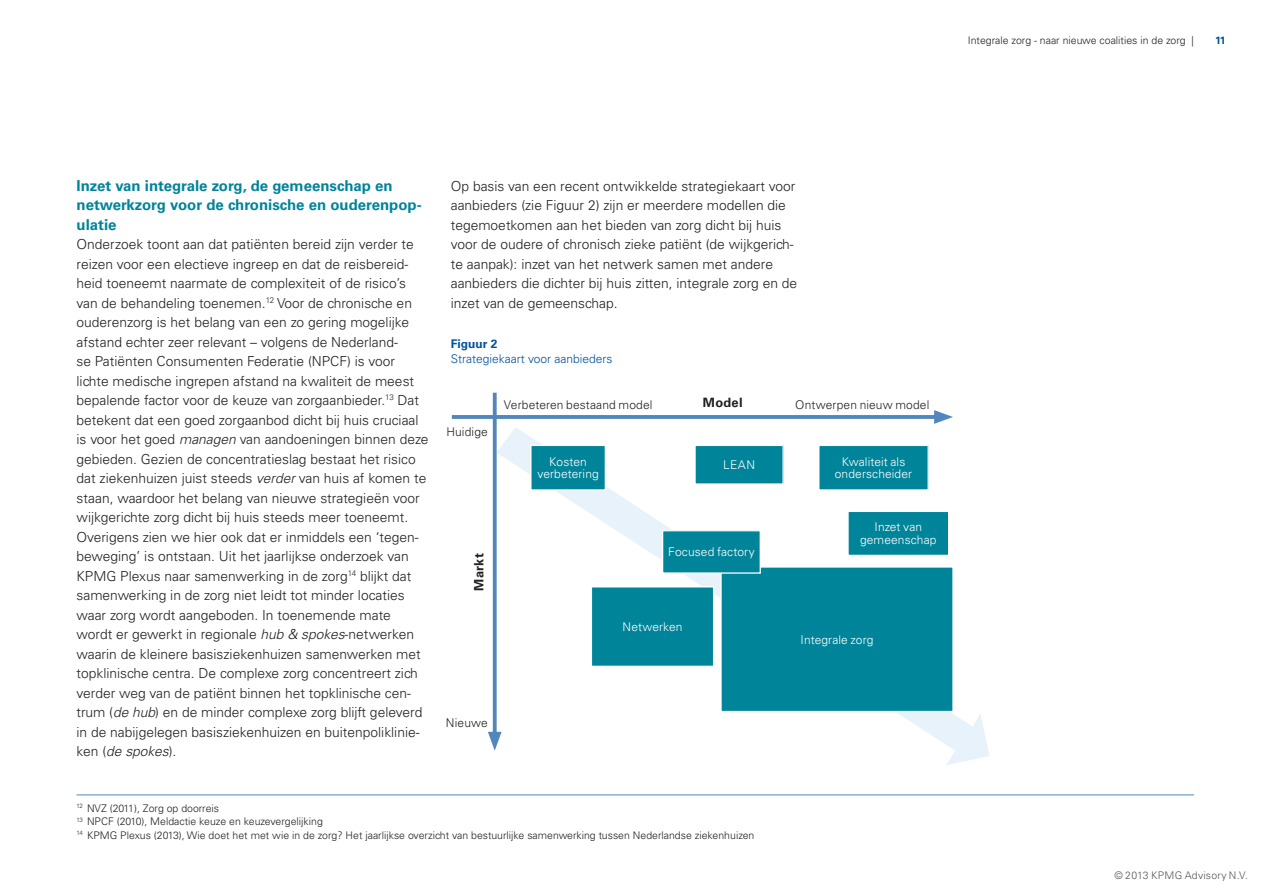
<style>
.page{position:relative;width:1263px;height:893px;background:#fff}
.page>*{position:absolute;margin:0;border:0;box-sizing:border-box;transform-origin:0 0}
.t1{font:700 15px/19.5px "Univers LT Std";color:#00849a}
.t2{font:300 13.8px/19.5px "Univers LT Std";color:#231f20}
.t3{font:700 12.9px "Univers LT Std";letter-spacing:.02em;color:#231f20}
.t4{font:300 12px/12.9px "Univers LT Std";letter-spacing:.01em;color:#fff;text-align:center}
.t5{font:300 12px "Univers LT Std";letter-spacing:.01em;color:#231f20}
.t6{font:300 12px "Univers LT Std";color:#01529b}
.t7{font:700 12px "Univers LT Std";color:#01529b}
.t8{font:300 10.5px/13.5px "Univers LT Std";color:#231f20}
.t9{font:300 10.5px "Univers LT Std";letter-spacing:.02em;color:#57585a}
.t10{font:700 10.5px "Univers LT Std";color:#01529b}
.s1{font-style:italic}
</style>
<div class="page">
<hr style="left:77px;top:795px;width:1117px;height:1px;background:#5287be">
<svg style="left:497px;top:427px;width:492px;height:338px"></svg>
<hr style="left:452px;top:415px;width:489px;height:4px;background:#5287be">
<svg style="left:934px;top:410px;width:19px;height:14px"></svg>
<svg style="left:493px;top:393px;width:4px;height:339px"></svg>
<svg style="left:488px;top:732px;width:14px;height:19px"></svg>
<div style="left:531px;top:445px;width:74px;height:45px;background:#00849a"></div>
<div style="left:530px;top:445px;width:76px;height:46px;border:1px solid #fff"></div>
<div style="left:695px;top:445px;width:88px;height:39px;background:#00849a"></div>
<div style="left:694px;top:445px;width:90px;height:40px;border:1px solid #fff"></div>
<div style="left:721px;top:567px;width:232px;height:144px;background:#00849a"></div>
<div style="left:720px;top:566px;width:234px;height:146px;border:1px solid #fff"></div>
<div style="left:819px;top:445px;width:109px;height:45px;background:#00849a"></div>
<div style="left:818px;top:445px;width:111px;height:46px;border:1px solid #fff"></div>
<div style="left:848px;top:511px;width:101px;height:44px;background:#00849a"></div>
<div style="left:847px;top:511px;width:102px;height:45px;border:1px solid #fff"></div>
<div style="left:663px;top:531px;width:97px;height:42px;background:#00849a"></div>
<div style="left:662px;top:530px;width:99px;height:44px;border:1px solid #fff"></div>
<div style="left:591px;top:587px;width:123px;height:79px;background:#00849a"></div>
<div style="left:591px;top:586px;width:123px;height:81px;border:1px solid #fff"></div>
<p class="t8" style="left:968px;top:33px;width:228px">Integrale zorg - naar nieuwe coalities in de zorg |</p>
<p class="t10" style="left:1215px;top:34px;width:12px">11</p>
<p class="t1" style="left:77px;top:176px;width:347px">Inzet van integrale zorg, de gemeenschap en netwerkzorg voor de chronische en ouderenpop&shy;ulatie</p>
<p class="t2" style="left:77px;top:234px;width:354px">Onderzoek toont aan dat patiënten bereid zijn verder te reizen voor een electieve ingreep en dat de reisbereid&shy;heid toeneemt naarmate de complexiteit of de risico’s van de behandeling toenemen.<sup>12</sup> Voor de chronische en ouderenzorg is het belang van een zo gering mogelijke afstand echter zeer relevant – volgens de Nederland-<br>se Patiënten Consumenten Federatie (NPCF) is voor lichte medische ingrepen afstand na kwaliteit de meest bepalende factor voor de keuze van zorgaanbieder.<sup>13</sup> Dat betekent dat een goed zorgaanbod dicht bij huis cruciaal is voor het goed <span class="s1">managen</span> van aandoeningen binnen deze gebieden. Gezien de concentratieslag bestaat het risico dat ziekenhuizen juist steeds <span class="s1">verder</span> van huis af komen te staan, waardoor het belang van nieuwe strategieën voor wijkgerichte zorg dicht bij huis steeds meer toeneemt.<br>Overigens zien we hier ook dat er inmiddels een ‘tegen&shy;beweging’ is ontstaan. Uit het jaarlijkse onderzoek van KPMG Plexus naar samenwerking in de zorg<sup>14</sup> blijkt dat samenwerking in de zorg niet leidt tot minder locaties waar zorg wordt aangeboden. In toenemende mate wordt er gewerkt in regionale <span class="s1">hub &amp; spokes</span>-netwerken waarin de kleinere basisziekenhuizen samenwerken met topklinische centra. De complexe zorg concentreert zich verder weg van de patiënt binnen het topklinische cen&shy;trum (<span class="s1">de hub</span>) en de minder complexe zorg blijft geleverd in de nabijgelegen basisziekenhuizen en buitenpoliklinie&shy;ken (<span class="s1">de spokes</span>).</p>
<p class="t2" style="left:451px;top:176px;width:348px">Op basis van een recent ontwikkelde strategiekaart voor aanbieders (zie Figuur 2) zijn er meerdere modellen die tegemoetkomen aan het bieden van zorg dicht bij huis voor de oudere of chronisch zieke patiënt (de wijkgerich&shy;te aanpak): inzet van het netwerk samen met andere aanbieders die dichter bij huis zitten, integrale zorg en de inzet van de gemeenschap.</p>
<p class="t7" style="left:451px;top:337px;width:48px">Figuur 2</p>
<p class="t6" style="left:451px;top:351px;width:163px">Strategiekaart voor aanbieders</p>
<p class="t5" style="left:446px;top:424px;width:43px">Huidige</p>
<p class="t3" style="left:703px;top:395px;width:41px">Model</p>
<p class="t5" style="left:504px;top:397px;width:150px">Verbeteren bestaand model</p>
<p class="t5" style="left:795px;top:397px;width:136px">Ontwerpen nieuw model</p>
<p class="t4" style="left:537px;top:455px;width:63px">Kosten verbetering</p>
<p class="t4" style="left:723px;top:458px;width:33px">LEAN</p>
<p class="t4" style="left:835px;top:455px;width:79px">Kwaliteit als onderscheider</p>
<p class="t3" style="left:471px;top:590px;width:39px;rotate:-90deg">Markt</p>
<p class="t4" style="left:668px;top:545px;width:88px">Focused factory</p>
<p class="t4" style="left:622px;top:620px;width:62px">Netwerken</p>
<p class="t4" style="left:860px;top:521px;width:78px">Inzet van gemeenschap</p>
<p class="t4" style="left:801px;top:633px;width:74px">Integrale zorg</p>
<p class="t5" style="left:446px;top:715px;width:43px">Nieuwe</p>
<p class="t8" style="left:77px;top:801px;width:679px"><sup>12</sup> NVZ (2011), Zorg op doorreis<br><sup>13</sup> NPCF (2010), Meldactie keuze en keuzevergelijking<br><sup>14</sup> KPMG Plexus (2013), Wie doet het met wie in de zorg? Het jaarlijkse overzicht van bestuurlijke samenwerking tussen Nederlandse ziekenhuizen</p>
<p class="t9" style="left:1114px;top:869px;width:135px">© 2013 KPMG Advisory N.V.</p>
</div>
